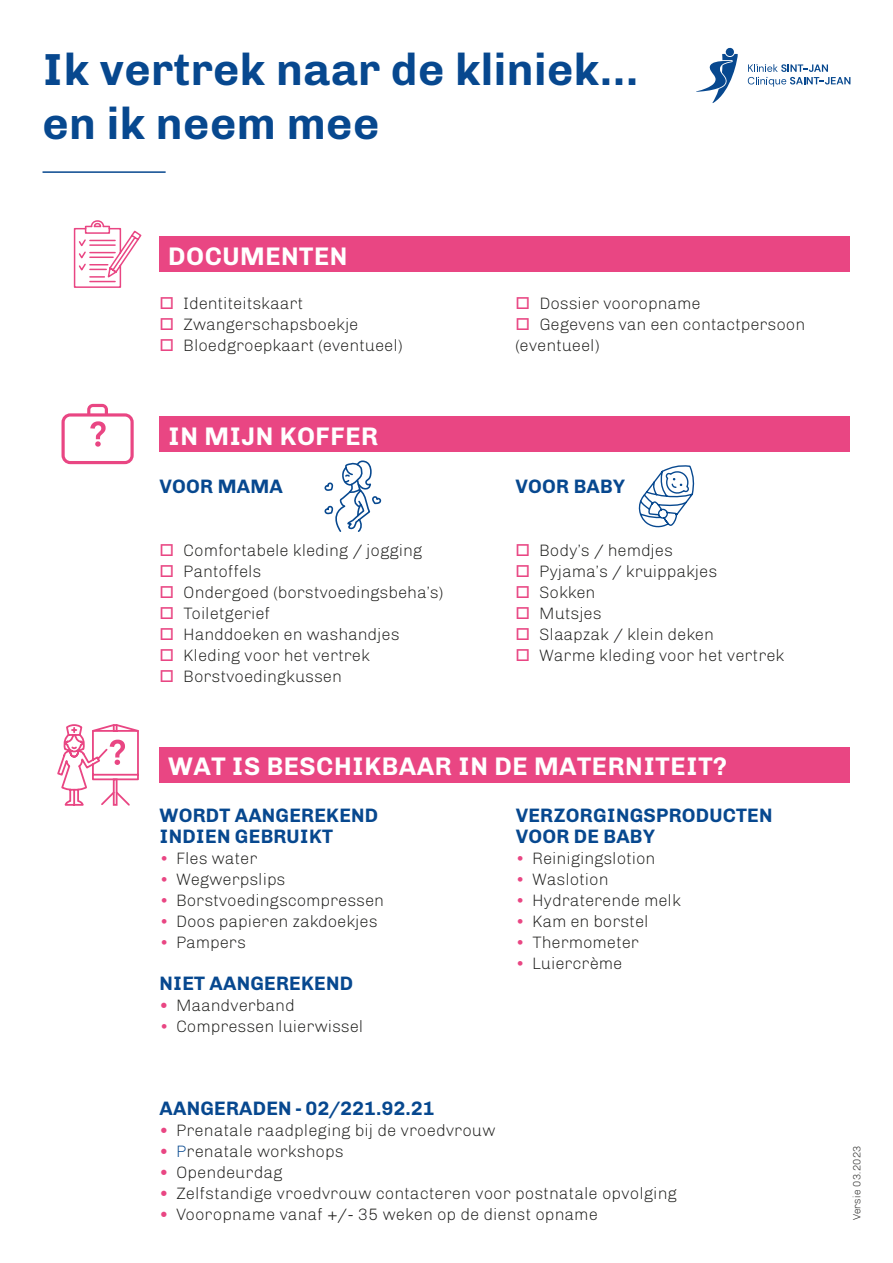
<style>
.page{position:relative;width:893px;height:1263px;background:#fff}
.page>*{position:absolute;margin:0;border:0;box-sizing:border-box;transform-origin:0 0}
.t1{font:700 45px "Chivo";letter-spacing:.01em;color:#07488f}
.t2{font:700 25.5px "Chivo";letter-spacing:.02em;color:#fff}
.t3{font:700 19.5px/21px "Chivo";letter-spacing:.01em;color:#07488f}
.t4{font:300 16.5px/21px "Chivo";color:#1d1d1b}
.t5{font:300 10.5px "Chivo";color:#1d1d1b}
.s1{color:#e94683}
.s2{font-weight:700;color:#e94683}
.s3{color:#07488f}
</style>
<div class="page">
<svg style="left:73px;top:220px;width:69px;height:68px"></svg>
<svg style="left:57px;top:724px;width:82px;height:82px"></svg>
<svg style="left:62px;top:404px;width:72px;height:60px"></svg>
<svg style="left:696px;top:47px;width:42px;height:56px"></svg>
<svg style="left:748px;top:64px;width:102px;height:23px"></svg>
<hr style="left:43px;top:171px;width:123px;height:2px;background:#07488f">
<div style="left:159px;top:236px;width:691px;height:36px;background:#e94683"></div>
<div style="left:159px;top:416px;width:691px;height:36px;background:#e94683"></div>
<svg style="left:324px;top:460px;width:58px;height:72px"></svg>
<svg style="left:638px;top:465px;width:56px;height:63px"></svg>
<div style="left:159px;top:747px;width:691px;height:36px;background:#e94683"></div>
<p class="t1" style="left:43px;top:43px;width:598px">Ik vertrek naar de kliniek…</p>
<p class="t1" style="left:43px;top:97px;width:338px">en ik neem mee</p>
<p class="t2" style="left:168px;top:241px;width:181px">DOCUMENTEN</p>
<p class="t4" style="left:159px;top:293px;width:145px"><span class="s1">□</span> Identiteitskaart</p>
<p class="t4" style="left:159px;top:314px;width:201px"><span class="s1">□</span> Zwangerschapsboekje</p>
<p class="t4" style="left:159px;top:335px;width:245px"><span class="s1">□</span> Bloedgroepkaart (eventueel)</p>
<p class="t2" style="left:168px;top:421px;width:211px">IN MIJN KOFFER</p>
<p class="t3" style="left:160px;top:476px;width:125px">VOOR MAMA</p>
<p class="t4" style="left:159px;top:540px;width:265px"><span class="s1">□</span> Comfortabele kleding / jogging</p>
<p class="t4" style="left:159px;top:561px;width:104px"><span class="s1">□</span> Pantoffels</p>
<p class="t4" style="left:159px;top:582px;width:285px"><span class="s1">□</span> Ondergoed (borstvoedingsbeha’s)</p>
<p class="t4" style="left:159px;top:603px;width:113px"><span class="s1">□</span> Toiletgerief</p>
<p class="t4" style="left:159px;top:624px;width:242px"><span class="s1">□</span> Handdoeken en washandjes</p>
<p class="t4" style="left:159px;top:645px;width:212px"><span class="s1">□</span> Kleding voor het vertrek</p>
<p class="t4" style="left:159px;top:666px;width:184px"><span class="s1">□</span> Borstvoedingkussen</p>
<p class="t4" style="left:515px;top:293px;width:187px"><span class="s1">□</span> Dossier vooropname</p>
<p class="t4" style="left:515px;top:314px;width:291px"><span class="s1">□</span> Gegevens van een contactpersoon (eventueel)</p>
<p class="t3" style="left:515px;top:476px;width:111px">VOOR BABY</p>
<p class="t4" style="left:515px;top:540px;width:159px"><span class="s1">□</span> Body’s / hemdjes</p>
<p class="t4" style="left:515px;top:561px;width:204px"><span class="s1">□</span> Pyjama’s / kruippakjes</p>
<p class="t4" style="left:515px;top:582px;width:82px"><span class="s1">□</span> Sokken</p>
<p class="t4" style="left:515px;top:603px;width:88px"><span class="s1">□</span> Mutsjes</p>
<p class="t4" style="left:515px;top:624px;width:200px"><span class="s1">□</span> Slaapzak / klein deken</p>
<p class="t4" style="left:515px;top:645px;width:271px"><span class="s1">□</span> Warme kleding voor het vertrek</p>
<p class="t2" style="left:168px;top:752px;width:561px">WAT IS BESCHIKBAAR IN DE MATERNITEIT?</p>
<p class="t3" style="left:160px;top:805px;width:220px">WORDT AANGEREKEND<br>INDIEN GEBRUIKT</p>
<p class="t4" style="left:159px;top:848px;width:100px"><span class="s1">•</span> Fles water</p>
<p class="t4" style="left:159px;top:869px;width:128px"><span class="s1">•</span> Wegwerpslips</p>
<p class="t4" style="left:159px;top:890px;width:226px"><span class="s1">•</span> Borstvoedingscompressen</p>
<p class="t4" style="left:159px;top:911px;width:220px"><span class="s1">•</span> Doos papieren zakdoekjes</p>
<p class="t4" style="left:159px;top:932px;width:88px"><span class="s1">•</span> Pampers</p>
<p class="t3" style="left:160px;top:973px;width:195px">NIET AANGEREKEND</p>
<p class="t4" style="left:159px;top:995px;width:137px"><span class="s2">•</span> Maandverband</p>
<p class="t4" style="left:159px;top:1016px;width:206px"><span class="s1">•</span> Compressen luierwissel</p>
<p class="t3" style="left:516px;top:805px;width:258px">VERZORGINGSPRODUCTEN<br>VOOR DE BABY</p>
<p class="t4" style="left:516px;top:848px;width:142px"><span class="s1">•</span> Reinigingslotion</p>
<p class="t4" style="left:516px;top:869px;width:95px"><span class="s1">•</span> Waslotion</p>
<p class="t4" style="left:516px;top:890px;width:167px"><span class="s1">•</span> Hydraterende melk</p>
<p class="t4" style="left:516px;top:911px;width:135px"><span class="s1">•</span> Kam en borstel</p>
<p class="t4" style="left:516px;top:932px;width:125px"><span class="s1">•</span> Thermometer</p>
<p class="t4" style="left:516px;top:953px;width:109px"><span class="s1">•</span> Luiercrème</p>
<p class="t3" style="left:160px;top:1098px;width:277px">AANGERADEN - 02/221.92.21</p>
<p class="t4" style="left:159px;top:1120px;width:338px"><span class="s2">•</span> Prenatale raadpleging bij de vroedvrouw</p>
<p class="t4" style="left:159px;top:1141px;width:186px"><span class="s2">•</span> <span class="s3">P</span>renatale workshops</p>
<p class="t4" style="left:159px;top:1162px;width:125px"><span class="s2">•</span> Opendeurdag</p>
<p class="t4" style="left:159px;top:1183px;width:519px"><span class="s2">•</span> Zelfstandige vroedvrouw contacteren voor postnatale opvolging</p>
<p class="t4" style="left:159px;top:1204px;width:440px"><span class="s2">•</span> Vooropname vanaf +/- 35 weken op de dienst opname</p>
<p class="t5" style="left:851px;top:1220px;width:76px;rotate:-90deg">Versie 03.2023</p>
</div>
